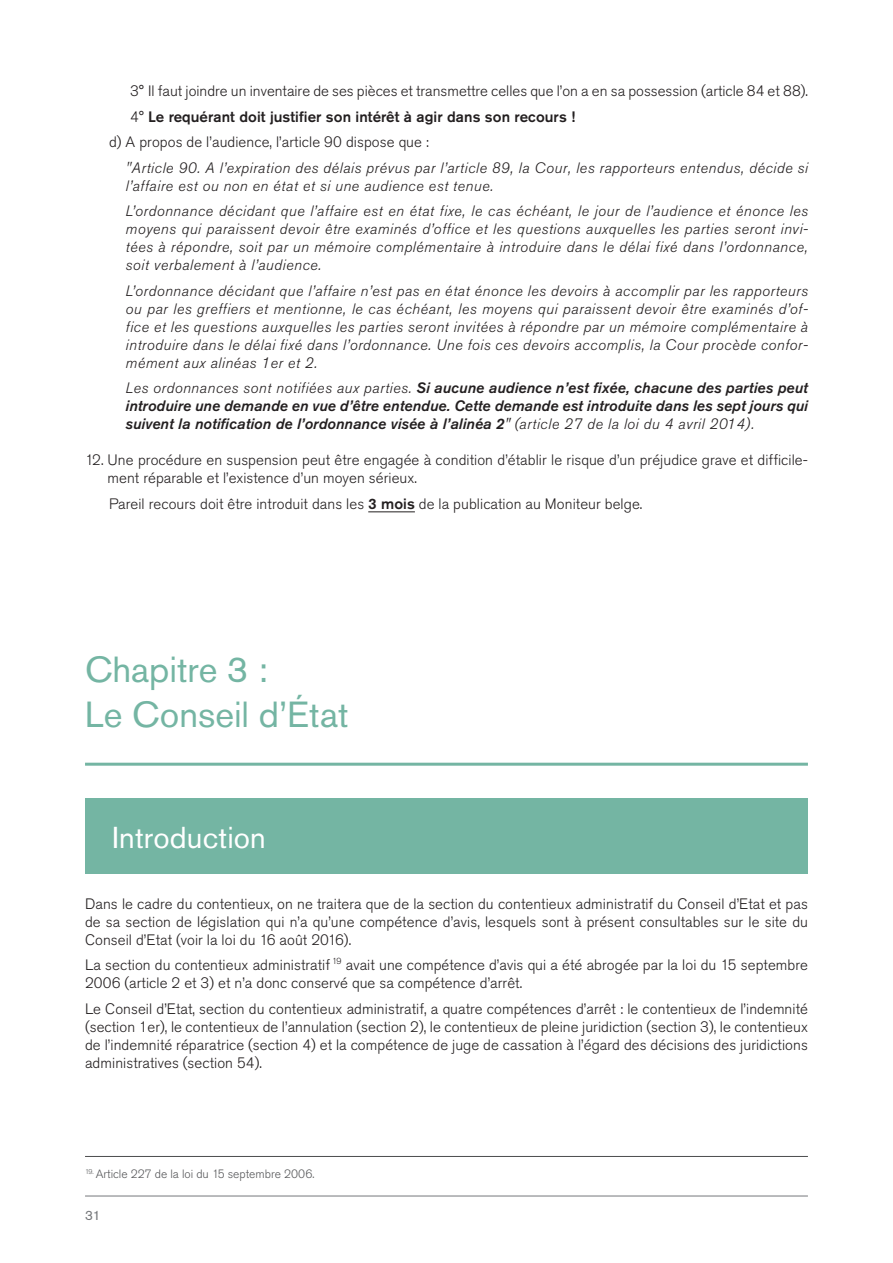
<style>
.page{position:relative;width:893px;height:1263px;background:#fff}
.page>*{position:absolute;margin:0;border:0;box-sizing:border-box;transform-origin:0 0}
.Chapitre{font:36px/45px "Akzidenz Grotesk Pro";color:#74b5a3}
.Introduction{font:30px "Akzidenz Grotesk Pro";letter-spacing:.005em;color:#fff}
.t1{font:300 15px/18px "Akzidenz Grotesk Pro";letter-spacing:.005em;color:#231f20}
.t2{font:italic 300 15px/18px "Akzidenz Grotesk Pro";letter-spacing:.035em;color:#231f20;text-align:justify}
.t3{font:italic 500 15px/18px "Akzidenz Grotesk Pro";letter-spacing:.005em;color:#231f20;text-align:justify}
.t4{font:500 15px "Akzidenz Grotesk Pro";letter-spacing:.005em;color:#231f20}
.t5{font:13.5px "Akzidenz Grotesk Pro";color:#76787b}
.Citation_bas_de_page{font:300 12px "Akzidenz Grotesk Pro";color:#57585a}
.s1{font-weight:300}
.s2{font-weight:500}
</style>
<div class="page">
<hr style="left:85px;top:1195px;width:723px;height:1px;background:#76787b">
<hr style="left:368px;top:511px;width:47px;height:1px;background:#231f20">
<hr style="left:85px;top:763px;width:723px;height:3px;background:#74b5a3">
<div style="left:85px;top:799px;width:723px;height:75px;background:#74b5a3"></div>
<hr style="left:85px;top:1156px;width:723px;height:1px;background:#4b4c4d">
<p class="t1" style="left:130px;top:82px;width:679px">3° Il faut joindre un inventaire de ses pièces et transmettre celles que l’on a en sa possession (article 84 et 88).</p>
<p class="t4" style="left:130px;top:107px;width:446px"><span class="s1">4°</span> Le requérant doit justifier son intérêt à agir dans son recours !</p>
<p class="t1" style="left:109px;top:133px;width:322px">d) A propos de l’audience, l’article 90 dispose que :</p>
<p class="t2" style="left:126px;top:159px;width:684px">"Article 90. A l’expiration des délais prévus par l’article 89, la Cour, les rapporteurs entendus, décide si l’affaire est ou non en état et si une audience est tenue.</p>
<p class="t2" style="left:126px;top:202px;width:684px">L’ordonnance décidant que l’affaire est en état fixe, le cas échéant, le jour de l’audience et énonce les moyens qui paraissent devoir être examinés d’office et les questions auxquelles les parties seront invi&shy;tées à répondre, soit par un mémoire complémentaire à introduire dans le délai fixé dans l’ordonnance, soit verbalement à l’audience.</p>
<p class="t2" style="left:126px;top:282px;width:684px">L’ordonnance décidant que l’affaire n’est pas en état énonce les devoirs à accomplir par les rapporteurs ou par les greffiers et mentionne, le cas échéant, les moyens qui paraissent devoir être examinés d’of&shy;fice et les questions auxquelles les parties seront invitées à répondre par un mémoire complémentaire à introduire dans le délai fixé dans l’ordonnance. Une fois ces devoirs accomplis, la Cour procède confor&shy;mément aux alinéas 1er et 2.</p>
<p class="t3" style="left:126px;top:379px;width:684px"><span class="s1">Les ordonnances sont notifiées aux parties.</span> Si aucune audience n’est fixée, chacune des parties peut introduire une demande en vue d’être entendue. Cette demande est introduite dans les sept jours qui suivent la notification de l’ordonnance visée à l’alinéa 2" <span class="s1">(article 27 de la loi du 4 avril 2014).</span></p>
<p class="t1" style="left:108px;top:451px;width:702px;text-indent:-23px">12. Une procédure en suspension peut être engagée à condition d’établir le risque d’un préjudice grave et difficile&shy;ment réparable et l’existence d’un moyen sérieux.</p>
<p class="t1" style="left:109px;top:495px;width:535px">Pareil recours doit être introduit dans les <span class="s2">3 mois</span> de la publication au Moniteur belge.</p>
<p class="Chapitre" style="left:85px;top:647px;width:265px">Chapitre 3 :<br>Le Conseil d’État</p>
<p class="Introduction" style="left:112px;top:818px;width:155px">Introduction</p>
<p class="t1" style="left:85px;top:894px;width:724px;text-align:justify">Dans le cadre du contentieux, on ne traitera que de la section du contentieux administratif du Conseil d’Etat et pas de sa section de législation qui n’a qu’une compétence d’avis, lesquels sont à présent consultables sur le site du Conseil d’Etat (voir la loi du 16 août 2016).</p>
<p class="t1" style="left:85px;top:956px;width:724px">La section du contentieux administratif <sup>19</sup> avait une compétence d’avis qui a été abrogée par la loi du 15 septembre<br>2006 (article 2 et 3) et n’a donc conservé que sa compétence d’arrêt.</p>
<p class="t1" style="left:85px;top:999px;width:724px;text-align:justify">Le Conseil d’Etat, section du contentieux administratif, a quatre compétences d’arrêt : le contentieux de l’indemnité (section 1er), le contentieux de l’annulation (section 2), le contentieux de pleine juridiction (section 3), le contentieux de l’indemnité réparatrice (section 4) et la compétence de juge de cassation à l’égard des décisions des juridictions administratives (section 54).</p>
<p class="Citation_bas_de_page" style="left:85px;top:1166px;width:231px"><sup>19.</sup> Article 227 de la loi du 15 septembre 2006.</p>
<p class="t5" style="left:85px;top:1207px;width:17px">31</p>
</div>
